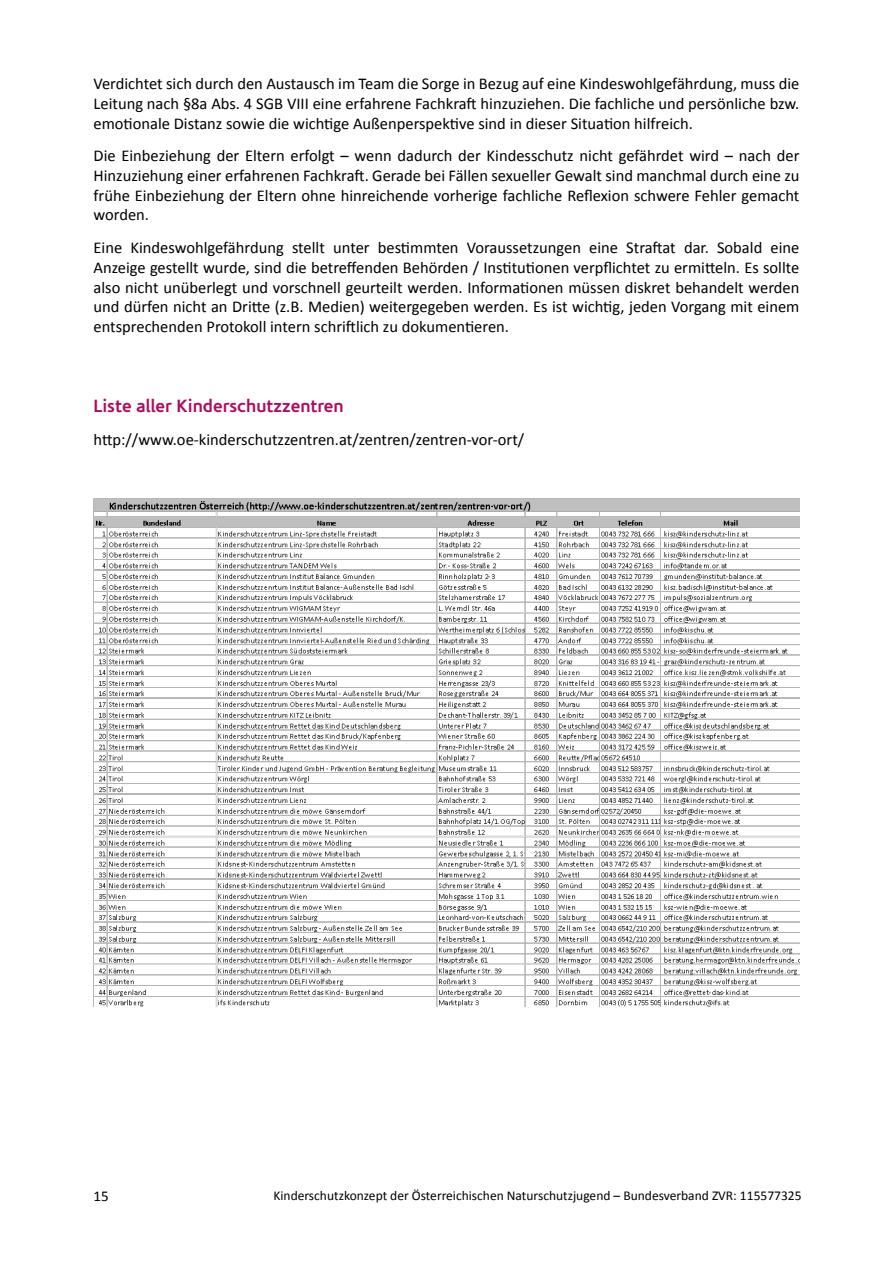
<style>
.page{position:relative;width:893px;height:1263px;background:#fff}
.page>*{position:absolute;margin:0;border:0;box-sizing:border-box;transform-origin:0 0}
.Heading_3{font:700 18px "Corisande";color:#ad0d5f}
.t1{font:16.5px/19.8px "Calibri";color:#000;text-align:justify}
.t2{font:15px "Calibri";color:#000}
.t3{font:13.5px "Calibri";color:#000}
</style>
<div class="page">
<img style="left:94px;top:499px;width:705px;height:507px">
<p class="t1" style="left:94px;top:74px;width:707px">Verdichtet sich durch den Austausch im Team die Sorge in Bezug auf eine Kindeswohlgefährdung, muss die Leitung nach §8a Abs. 4 SGB VIII eine erfahrene Fachkraft hinzuziehen. Die fachliche und persönliche bzw. emotionale Distanz sowie die wichtige Außenperspektive sind in dieser Situation hilfreich.</p>
<p class="t1" style="left:94px;top:146px;width:707px">Die Einbeziehung der Eltern erfolgt – wenn dadurch der Kindesschutz nicht gefährdet wird – nach der Hinzuziehung einer erfahrenen Fachkraft. Gerade bei Fällen sexueller Gewalt sind manchmal durch eine zu frühe Einbeziehung der Eltern ohne hinreichende vorherige fachliche Reflexion schwere Fehler gemacht worden.</p>
<p class="t1" style="left:94px;top:238px;width:707px">Eine Kindeswohlgefährdung stellt unter bestimmten Voraussetzungen eine Straftat dar. Sobald eine Anzeige gestellt wurde, sind die betreffenden Behörden / Institutionen verpflichtet zu ermitteln. Es sollte also nicht unüberlegt und vorschnell geurteilt werden. Informationen müssen diskret behandelt werden und dürfen nicht an Dritte (z.B. Medien) weitergegeben werden. Es ist wichtig, jeden Vorgang mit einem entsprechenden Protokoll intern schriftlich zu dokumentieren.</p>
<p class="Heading_3" style="left:94px;top:396px;width:252px">Liste aller Kinderschutzzentren</p>
<p class="t1" style="left:94px;top:430px;width:432px">http://www.oe-kinderschutzzentren.at/zentren/zentren-vor-ort/</p>
<p class="t2" style="left:94px;top:1187px;width:17px">15</p>
<p class="t3" style="left:273px;top:1187px;width:530px">Kinderschutzkonzept der Österreichischen Naturschutzjugend – Bundesverband ZVR: 115577325</p>
</div>
